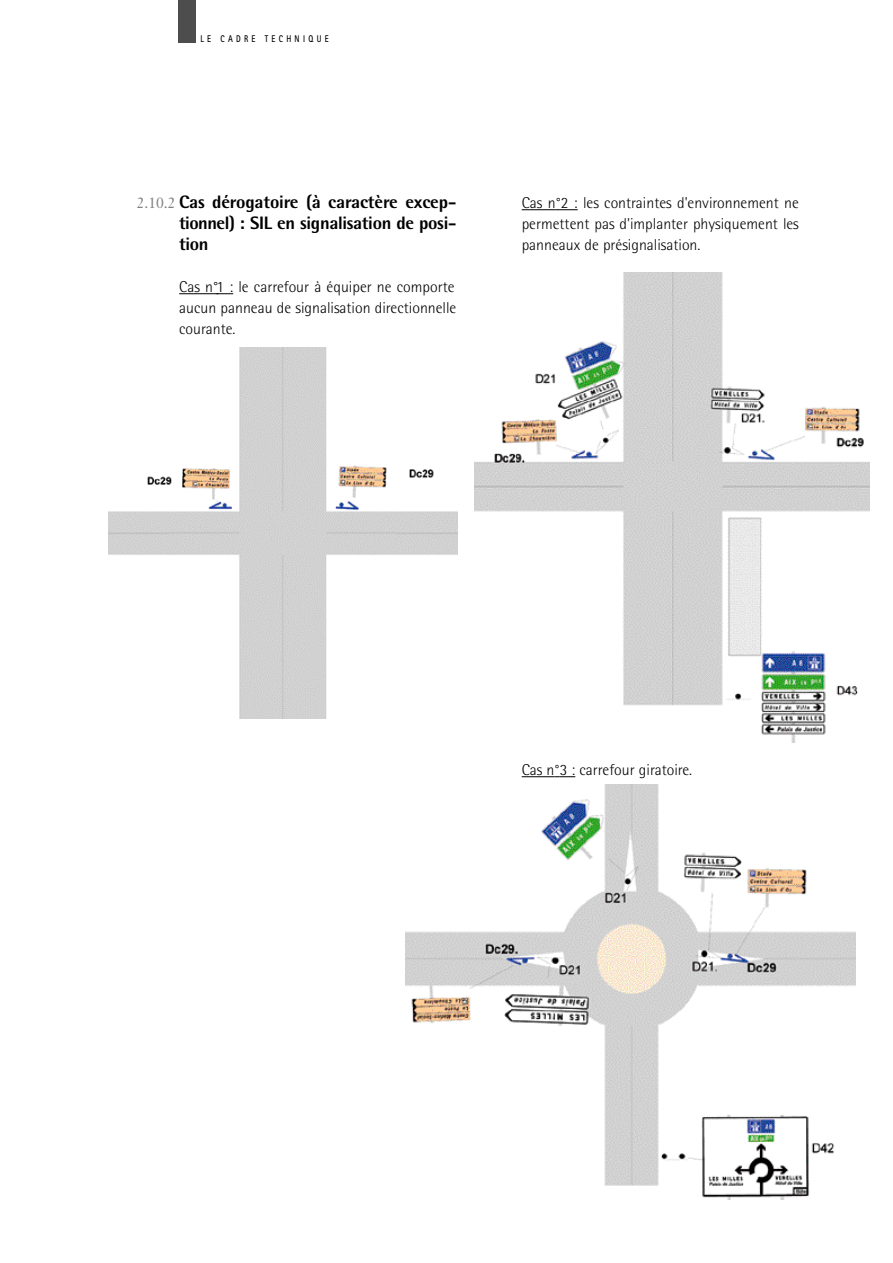
<style>
.page{position:relative;width:893px;height:1263px;background:#fff}
.page>*{position:absolute;margin:0;border:0;box-sizing:border-box;transform-origin:0 0}
.t1{font:800 18px/21px "Rotis Semi Sans";letter-spacing:-.015em;color:#000;text-align:justify}
.t2{font:300 15.75px/21px "Rotis Semi Sans";color:#000;text-align:justify}
.t3{font:700 9.75px "Rotis Sans Serif";letter-spacing:.43em;color:#000;scale:.8 1}
.s1{font-family:"Janson Text";font-weight:400;font-size:15px;color:#808080}
</style>
<div class="page">
<hr style="left:179px;top:293px;width:34px;height:1px;background:#000">
<svg style="left:213px;top:293px;width:20px;height:1px"></svg>
<hr style="left:521px;top:209px;width:34px;height:1px;background:#000">
<svg style="left:555px;top:209px;width:22px;height:1px"></svg>
<hr style="left:521px;top:776px;width:33px;height:1px;background:#000">
<svg style="left:554px;top:776px;width:21px;height:1px"></svg>
<div style="left:178px;top:0;width:17px;height:43px;background:#4d4d4d"></div>
<img style="left:108px;top:348px;width:349px;height:370px">
<img style="left:474px;top:272px;width:395px;height:471px">
<img style="left:405px;top:785px;width:450px;height:414px">
<p class="t3" style="left:200px;top:35px;width:162px">LE CADRE TECHNIQUE</p>
<p class="t1" style="left:179px;top:193px;width:279px;text-indent:-42px"><span class="s1">2.10.2</span> Cas dérogatoire (à caractère excep&shy;tionnel) : SIL en signalisation de posi&shy;tion</p>
<p class="t2" style="left:179px;top:278px;width:278px">Cas n°1 : le carrefour à équiper ne comporte aucun panneau de signalisation directionnelle courante.</p>
<p class="t2" style="left:521px;top:194px;width:279px">Cas n°2 : les contraintes d'environnement ne permettent pas d'implanter physiquement les panneaux de présignalisation.</p>
<p class="t2" style="left:521px;top:761px;width:172px">Cas n°3 : carrefour giratoire.</p>
</div>
